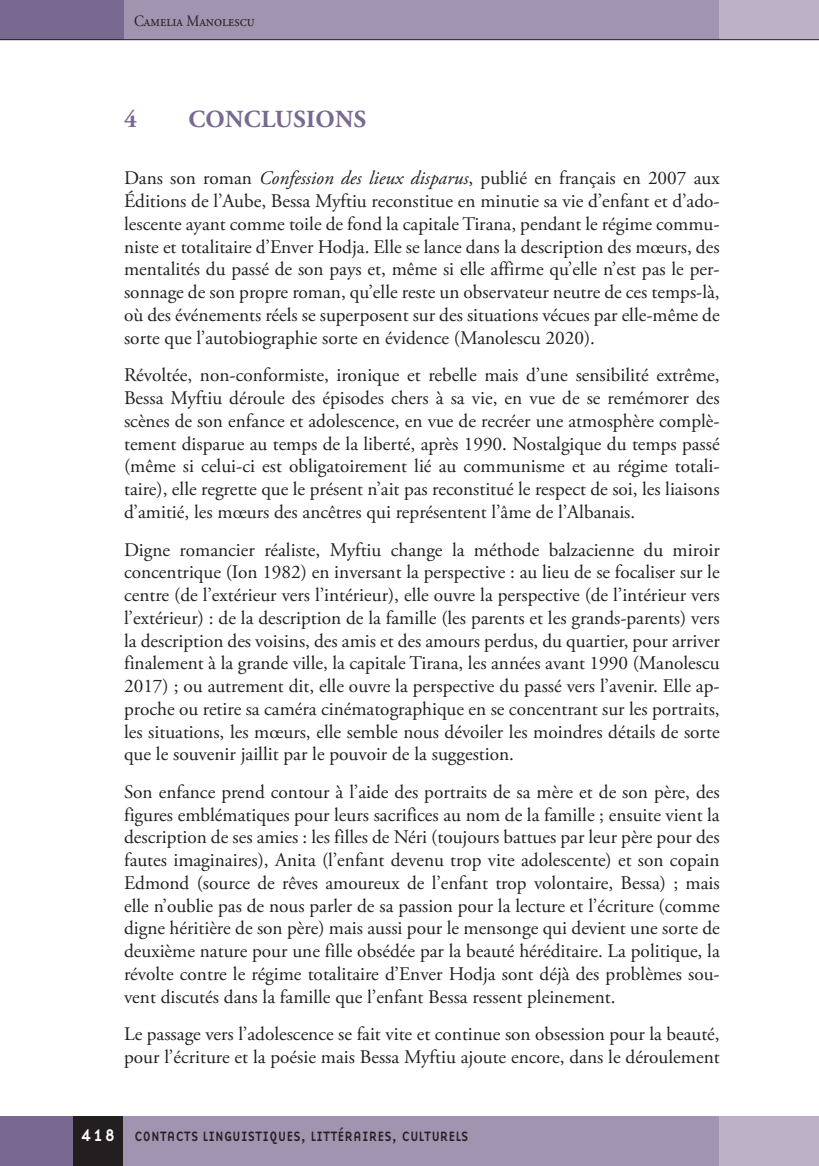
<style>
.page{position:relative;width:819px;height:1166px;background:#fff}
.page>*{position:absolute;margin:0;border:0;box-sizing:border-box;transform-origin:0 0}
.R_Naslov_-_Prva_rave{font:700 24.5px "Adobe Garamond Pro";letter-spacing:.015em;color:#796990}
.Navaden{font:19.25px/22.8px "Adobe Garamond Pro";color:#231f20;text-align:justify}
.t1{font:15.75px "Adobe Garamond Pro";color:#231f20;scale:.9 1}
.t2{font:14px "Base Nine";letter-spacing:-.01em;color:#231f20;scale:.93 1}
.s1{font-style:italic}
.s2{font-size:17.5px;color:#fff}
</style>
<div class="page">
<div style="left:122px;top:0;width:597px;height:40px;background:#a194b0"></div>
<div style="left:719px;top:0;width:100px;height:40px;background:#bcb1c7"></div>
<div style="left:0;top:0;width:124px;height:40px;background:#796990"></div>
<hr style="left:0;top:39px;width:819px;height:1px;background:#231f20">
<div style="left:123px;top:1116px;width:621px;height:50px;background:#a194b0"></div>
<div style="left:719px;top:1116px;width:100px;height:50px;background:#bcb1c7"></div>
<div style="left:0;top:1116px;width:74px;height:50px;background:#796990"></div>
<div style="left:74px;top:1116px;width:49px;height:50px;background:#231f20"></div>
<p class="t1" style="left:134px;top:11px;width:135px">Camelia Manolescu</p>
<p class="R_Naslov_-_Prva_rave" style="left:124px;top:105px;width:14px">4</p>
<p class="R_Naslov_-_Prva_rave" style="left:188px;top:105px;width:179px">CONCLUSIONS</p>
<p class="Navaden" style="left:124px;top:168px;width:597px">Dans son roman <span class="s1">Confession des lieux disparus</span>, publié en français en 2007 aux Éditions de l’Aube, Bessa Myftiu reconstitue en minutie sa vie d’enfant et d’ado&shy;lescente ayant comme toile de fond la capitale Tirana, pendant le régime commu&shy;niste et totalitaire d’Enver Hodja. Elle se lance dans la description des mœurs, des mentalités du passé de son pays et, même si elle affirme qu’elle n’est pas le per&shy;sonnage de son propre roman, qu’elle reste un observateur neutre de ces temps-là, où des événements réels se superposent sur des situations vécues par elle-même de sorte que l’autobiographie sorte en évidence (Manolescu 2020).</p>
<p class="Navaden" style="left:124px;top:364px;width:597px">Révoltée, non-conformiste, ironique et rebelle mais d’une sensibilité extrême, Bessa Myftiu déroule des épisodes chers à sa vie, en vue de se remémorer des scènes de son enfance et adolescence, en vue de recréer une atmosphère complè&shy;tement disparue au temps de la liberté, après 1990. Nostalgique du temps passé (même si celui-ci est obligatoirement lié au communisme et au régime totali&shy;taire), elle regrette que le présent n’ait pas reconstitué le respect de soi, les liaisons d’amitié, les mœurs des ancêtres qui représentent l’âme de l’Albanais.</p>
<p class="Navaden" style="left:124px;top:539px;width:597px">Digne romancier réaliste, Myftiu change la méthode balzacienne du miroir concentrique (Ion 1982) en inversant la perspective : au lieu de se focaliser sur le centre (de l’extérieur vers l’intérieur), elle ouvre la perspective (de l’intérieur vers l’extérieur) : de la description de la famille (les parents et les grands-parents) vers la description des voisins, des amis et des amours perdus, du quartier, pour arriver finalement à la grande ville, la capitale Tirana, les années avant 1990 (Manolescu 2017) ; ou autrement dit, elle ouvre la perspective du passé vers l’avenir. Elle ap&shy;proche ou retire sa caméra cinématographique en se concentrant sur les portraits, les situations, les mœurs, elle semble nous dévoiler les moindres détails de sorte que le souvenir jaillit par le pouvoir de la suggestion.</p>
<p class="Navaden" style="left:124px;top:781px;width:597px">Son enfance prend contour à l’aide des portraits de sa mère et de son père, des figures emblématiques pour leurs sacrifices au nom de la famille ; ensuite vient la description de ses amies : les filles de Néri (toujours battues par leur père pour des fautes imaginaires), Anita (l’enfant devenu trop vite adolescente) et son copain Edmond (source de rêves amoureux de l’enfant trop volontaire, Bessa) ; mais elle n’oublie pas de nous parler de sa passion pour la lecture et l’écriture (comme digne héritière de son père) mais aussi pour le mensonge qui devient une sorte de deuxième nature pour une fille obsédée par la beauté héréditaire. La politique, la révolte contre le régime totalitaire d’Enver Hodja sont déjà des problèmes sou&shy;vent discutés dans la famille que l’enfant Bessa ressent pleinement.</p>
<p class="Navaden" style="left:124px;top:1023px;width:597px">Le passage vers l’adolescence se fait vite et continue son obsession pour la beauté, pour l’écriture et la poésie mais Bessa Myftiu ajoute encore, dans le déroulement</p>
<p class="t2" style="left:81px;top:1126px;width:418px"><span class="s2">418</span> CONTACTS LINGUISTIQUES, LITTÉRAIRES, CULTURELS</p>
</div>
